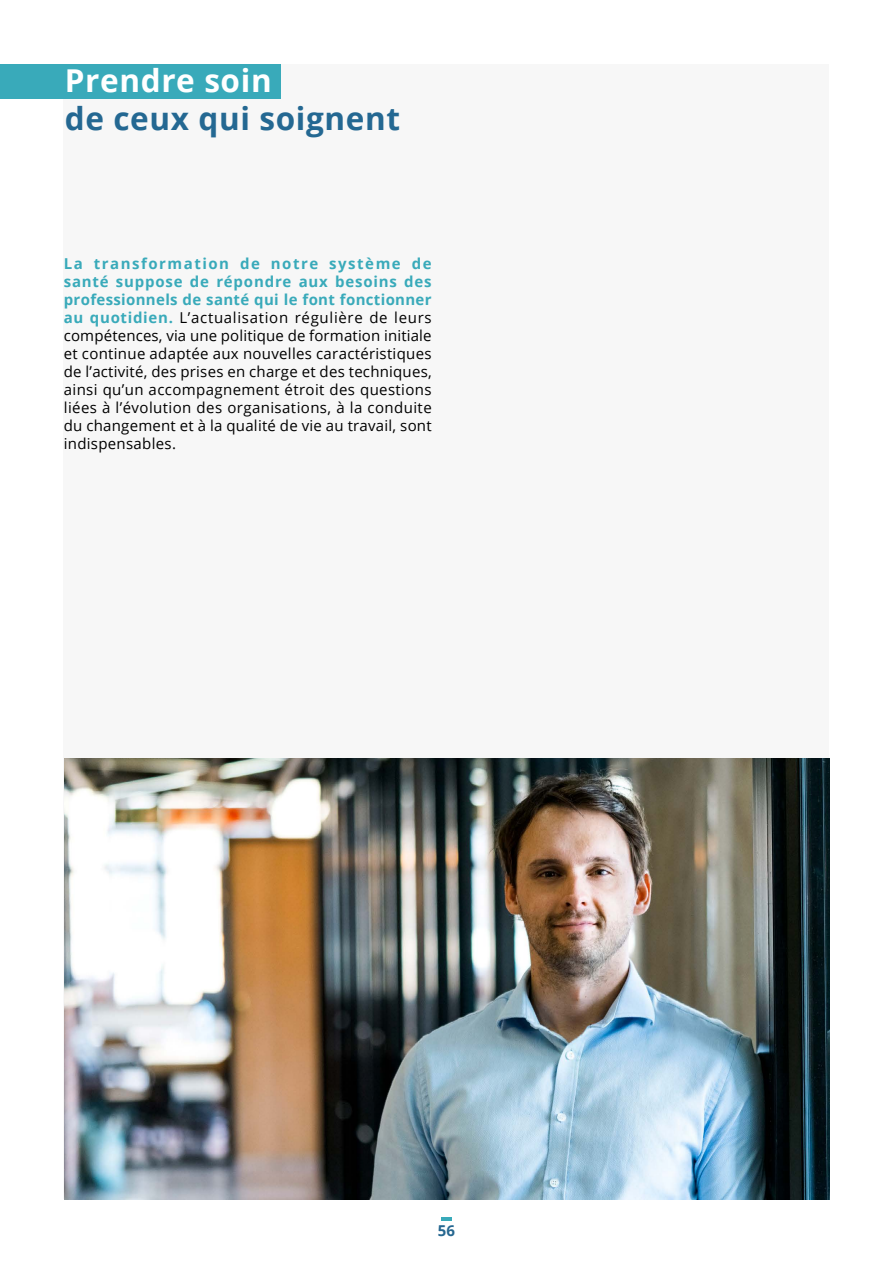
<style>
.page{position:relative;width:893px;height:1263px;background:#fff}
.page>*{position:absolute;margin:0;border:0;box-sizing:border-box;transform-origin:0 0}
.t1{font:700 31.5px "Open Sans";letter-spacing:.02em;color:#246892}
.t2{font:700 31.5px "Open Sans";letter-spacing:.02em;color:#fff}
.t3{font:15px/18px "Open Sans";letter-spacing:.015em;color:#000;text-align:justify}
.t4{font:700 15px "Open Sans";color:#266790}
.s1{font-weight:700;color:#39aaba}
</style>
<div class="page">
<svg style="left:441px;top:1217px;width:11px;height:3px"></svg>
<div style="left:64px;top:64px;width:765px;height:1134px;background:#f7f7f7"></div>
<div style="left:0;top:64px;width:281px;height:35px;background:#39aaba"></div>
<img style="left:65px;top:758px;width:764px;height:441px">
<h1 class="t2" style="left:65px;top:58px;width:208px">Prendre soin</h1>
<h1 class="t1" style="left:65px;top:96px;width:337px">de ceux qui soignent</h1>
<p class="t3" style="left:64px;top:254px;width:369px"><span class="s1">La transformation de notre système de santé suppose de répondre aux besoins des professionnels de santé qui le font fonctionner au quotidien.</span> L’actualisation régulière de leurs compétences, via une politique de formation initiale et continue adaptée aux nouvelles caractéristiques de l’activité, des prises en charge et des techniques, ainsi qu’un accompagnement étroit des questions liées à l’évolution des organisations, à la conduite du changement et à la qualité de vie au travail, sont indispensables.</p>
<p class="t4" style="left:438px;top:1220px;width:19px">56</p>
</div>
